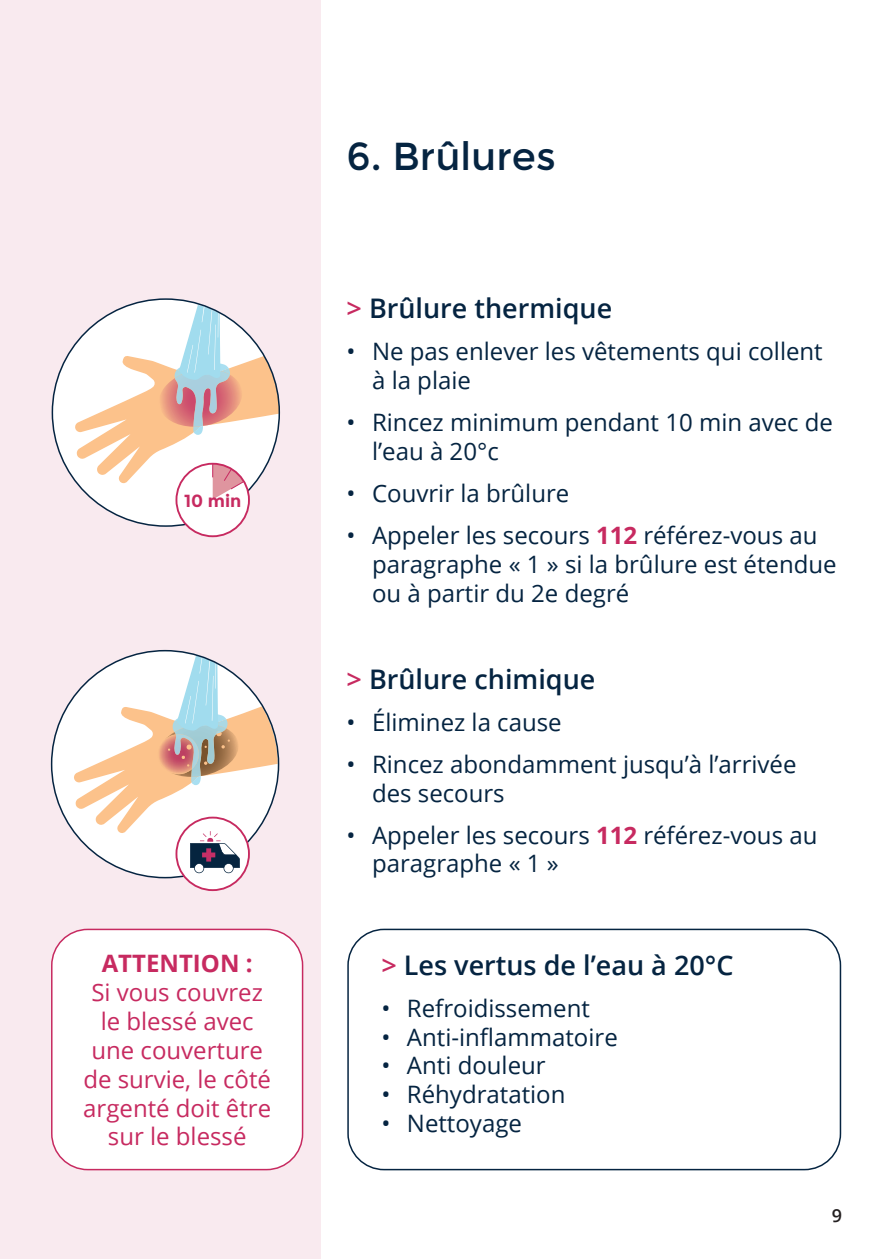
<style>
.page{position:relative;width:893px;height:1259px;background:#fff}
.page>*{position:absolute;margin:0;border:0;box-sizing:border-box;transform-origin:0 0}
.t1{font:39px "Montserrat";color:#052441}
.t2{font:600 27px "Open Sans";color:#052441}
.t3{font:24px/28.8px "Open Sans";color:#052441}
.t4{font:24px/28.8px "Open Sans";color:#c72a60;text-align:center}
.t5{font:700 24px "Open Sans";color:#c72a60}
.t6{font:600 18px "Open Sans";color:#231f20}
.t7{font:700 17.4px "Montserrat";color:#c72a60}
.s1{color:#c72a60}
.s2{font-weight:700;color:#c72a60}
</style>
<div class="page">
<div style="left:0;top:0;width:320px;height:1259px;background:#f9eaef"></div>
<div style="left:52px;top:299px;width:227px;height:227px;background:#fff;border-radius:50%"></div>
<div style="left:52px;top:650px;width:227px;height:227px;background:#fff;border-radius:50%"></div>
<div style="left:52px;top:929px;width:251px;height:240px;background:#fff;border-radius:36px"></div>
<div style="left:51px;top:928px;width:252px;height:242px;border:2px solid #c72a60;border-radius:36px"></div>
<div style="left:347px;top:928px;width:494px;height:242px;border:2px solid #052441;border-radius:36px"></div>
<div style="left:176px;top:463px;width:73px;height:73px;background:#fff;border-radius:50%"></div>
<div style="left:175px;top:463px;width:75px;height:74px;border:2px solid #c72a60;border-radius:50%"></div>
<svg style="left:75px;top:305px;width:204px;height:194px"></svg>
<div style="left:176px;top:817px;width:73px;height:72px;background:#fff;border-radius:50%"></div>
<svg style="left:74px;top:655px;width:204px;height:218px"></svg>
<p class="t7" style="left:184px;top:490px;width:59px">10 min</p>
<p class="t5" style="left:102px;top:946px;width:152px">ATTENTION :</p>
<p class="t4" style="left:83px;top:977px;width:189px">Si vous couvrez le blessé avec une couverture de survie, le côté argenté doit être sur le blessé</p>
<h1 class="t1" style="left:347px;top:133px;width:211px">6. Brûlures</h1>
<p class="t2" style="left:347px;top:290px;width:267px"><span class="s1">&gt;</span> Brûlure thermique</p>
<p class="t3" style="left:372px;top:337px;width:452px;text-indent:-26px">• Ne pas enlever les vêtements qui collent à la plaie</p>
<p class="t3" style="left:372px;top:407px;width:462px;text-indent:-26px">• Rincez minimum pendant 10 min avec de l’eau à 20°c</p>
<p class="t3" style="left:347px;top:478px;width:224px">• Couvrir la brûlure</p>
<p class="t3" style="left:372px;top:520px;width:466px;text-indent:-25px">• Appeler les secours <span class="s2">112</span> référez-vous au paragraphe « 1 » si la brûlure est étendue ou à partir du 2e degré</p>
<p class="t2" style="left:347px;top:660px;width:250px"><span class="s1">&gt;</span> Brûlure chimique</p>
<p class="t3" style="left:347px;top:707px;width:217px">• Éliminez la cause</p>
<p class="t3" style="left:372px;top:749px;width:426px;text-indent:-26px">• Rincez abondamment jusqu’à l’arrivée des secours</p>
<p class="t3" style="left:372px;top:820px;width:447px;text-indent:-25px">• Appeler les secours <span class="s2">112</span> référez-vous au paragraphe « 1 »</p>
<p class="t2" style="left:381px;top:946px;width:354px"><span class="s1">&gt;</span> Les vertus de l’eau à 20°C</p>
<p class="t3" style="left:381px;top:993px;width:210px">• Refroidissement</p>
<p class="t3" style="left:381px;top:1022px;width:238px">• Anti-inflammatoire</p>
<p class="t3" style="left:381px;top:1050px;width:166px">• Anti douleur</p>
<p class="t3" style="left:381px;top:1079px;width:186px">• Réhydratation</p>
<p class="t3" style="left:381px;top:1108px;width:142px">• Nettoyage</p>
<p class="t6" style="left:832px;top:1202px;width:12px">9</p>
</div>
